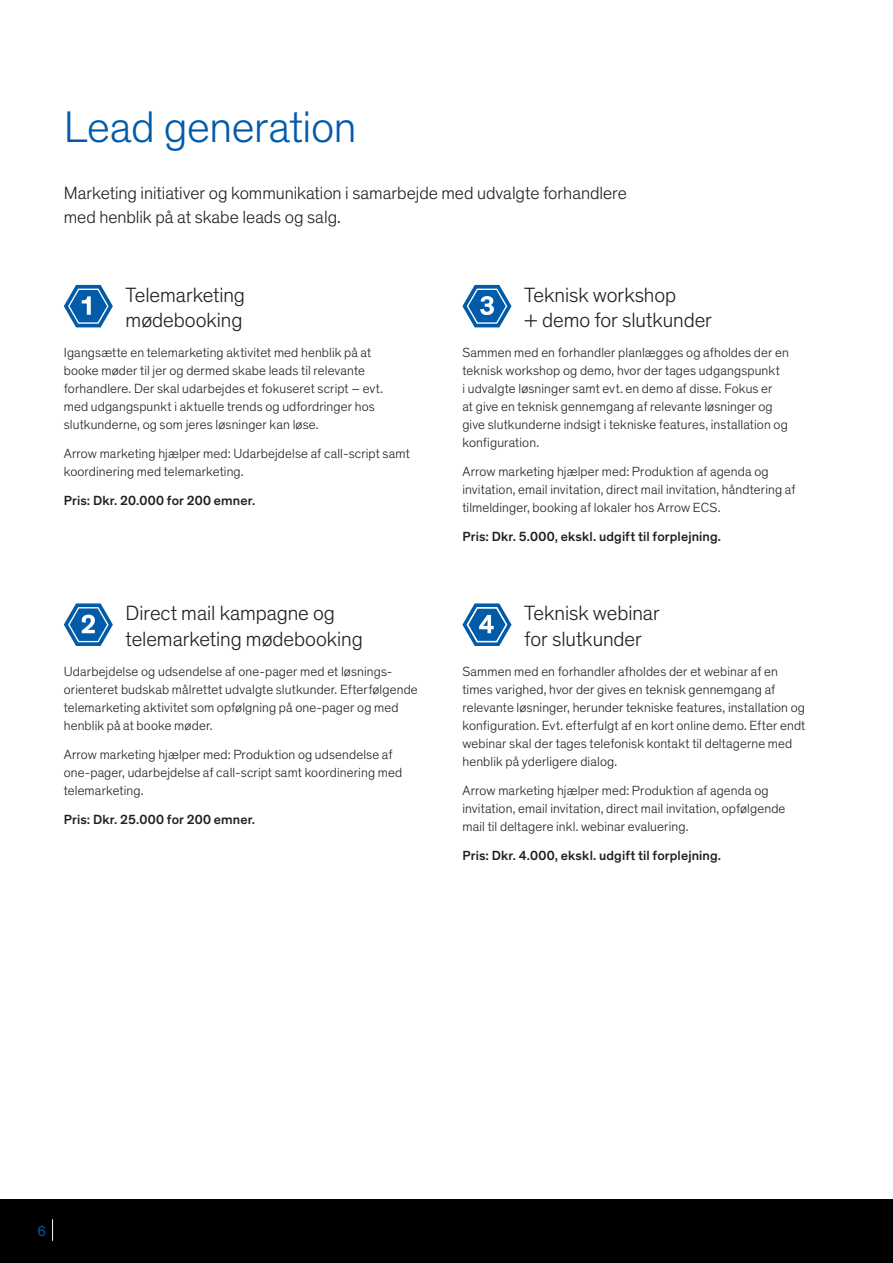
<style>
.page{position:relative;width:893px;height:1263px;background:#fff}
.page>*{position:absolute;margin:0;border:0;box-sizing:border-box;transform-origin:0 0}
.Headline_30_34{font:300 45px "Theinhardt";letter-spacing:-.01em;color:#015ba9}
.Subhead_14_17{font:300 21px/25.5px "Theinhardt";letter-spacing:-.005em;color:#231f20}
.Body_Copy_Intro_12_1{font:300 18px/24px "Theinhardt";letter-spacing:-.005em;color:#231f20}
.t1{font:14.55px "Theinhardt";color:#015ba9}
.Body_Copy_9_12{font:300 13.5px/18px "Theinhardt";letter-spacing:.01em;color:#231f20}
.Body_Copy_9_12-2{font:500 13.5px "Theinhardt";letter-spacing:.01em;color:#231f20}
</style>
<div class="page">
<div style="left:0;top:1199px;width:893px;height:64px;background:#000001"></div>
<svg style="left:52px;top:1219px;width:1px;height:22px"></svg>
<svg style="left:64px;top:285px;width:49px;height:42px"></svg>
<svg style="left:64px;top:603px;width:49px;height:43px"></svg>
<svg style="left:462px;top:285px;width:50px;height:42px"></svg>
<svg style="left:462px;top:603px;width:50px;height:43px"></svg>
<p class="Headline_30_34" style="left:64px;top:101px;width:294px">Lead generation</p>
<p class="Body_Copy_Intro_12_1" style="left:64px;top:181px;width:565px">Marketing initiativer og kommunikation i samarbejde med udvalgte forhandlere med henblik på at skabe leads og salg.</p>
<p class="Subhead_14_17" style="left:126px;top:282px;width:121px">Telemarketing mødebooking</p>
<p class="Body_Copy_9_12" style="left:64px;top:344px;width:321px">Igangsætte en telemarketing aktivitet med henblik på at booke møder til jer og dermed skabe leads til relevante forhandlere. Der skal udarbejdes et fokuseret script – evt. med udgangspunkt i aktuelle trends og udfordringer hos slutkunderne, og som jeres løsninger kan løse.</p>
<p class="Body_Copy_9_12" style="left:64px;top:445px;width:348px">Arrow marketing hjælper med: Udarbejdelse af call-script samt koordinering med telemarketing.</p>
<p class="Body_Copy_9_12-2" style="left:64px;top:492px;width:193px">Pris: Dkr. 20.000 for 200 emner.</p>
<p class="Subhead_14_17" style="left:126px;top:601px;width:239px">Direct mail kampagne og telemarketing mødebooking</p>
<p class="Body_Copy_9_12" style="left:64px;top:663px;width:355px">Udarbejdelse og udsendelse af one-pager med et løsnings&shy;orienteret budskab målrettet udvalgte slutkunder. Efterfølgende telemarketing aktivitet som opfølgning på one-pager og med henblik på at booke møder.</p>
<p class="Body_Copy_9_12" style="left:64px;top:745px;width:340px">Arrow marketing hjælper med: Produktion og udsendelse af one-pager, udarbejdelse af call-script samt koordinering med telemarketing.</p>
<p class="Body_Copy_9_12-2" style="left:64px;top:811px;width:193px">Pris: Dkr. 25.000 for 200 emner.</p>
<p class="Subhead_14_17" style="left:524px;top:282px;width:189px">Teknisk workshop<br>+ demo for slutkunder</p>
<p class="Body_Copy_9_12" style="left:462px;top:344px;width:328px">Sammen med en forhandler planlægges og afholdes der en teknisk workshop og demo, hvor der tages udgangspunkt<br>i udvalgte løsninger samt evt. en demo af disse. Fokus er<br>at give en teknisk gennemgang af relevante løsninger og give slutkunderne indsigt i tekniske features, installation og konfiguration.</p>
<p class="Body_Copy_9_12" style="left:462px;top:463px;width:335px">Arrow marketing hjælper med: Produktion af agenda og invitation, email invitation, direct mail invitation, håndtering af tilmeldinger, booking af lokaler hos Arrow ECS.</p>
<p class="Body_Copy_9_12-2" style="left:462px;top:528px;width:260px">Pris: Dkr. 5.000, ekskl. udgift til forplejning.</p>
<p class="Subhead_14_17" style="left:524px;top:601px;width:137px">Teknisk webinar for slutkunder</p>
<p class="Body_Copy_9_12" style="left:462px;top:663px;width:344px">Sammen med en forhandler afholdes der et webinar af en times varighed, hvor der gives en teknisk gennemgang af relevante løsninger, herunder tekniske features, installation og konfiguration. Evt. efterfulgt af en kort online demo. Efter endt webinar skal der tages telefonisk kontakt til deltagerne med henblik på yderligere dialog.</p>
<p class="Body_Copy_9_12" style="left:462px;top:781px;width:325px">Arrow marketing hjælper med: Produktion af agenda og invitation, email invitation, direct mail invitation, opfølgende mail til deltagere inkl. webinar evaluering.</p>
<p class="Body_Copy_9_12-2" style="left:462px;top:847px;width:260px">Pris: Dkr. 4.000, ekskl. udgift til forplejning.</p>
<p class="t1" style="left:37px;top:1222px;width:10px">6</p>
</div>
